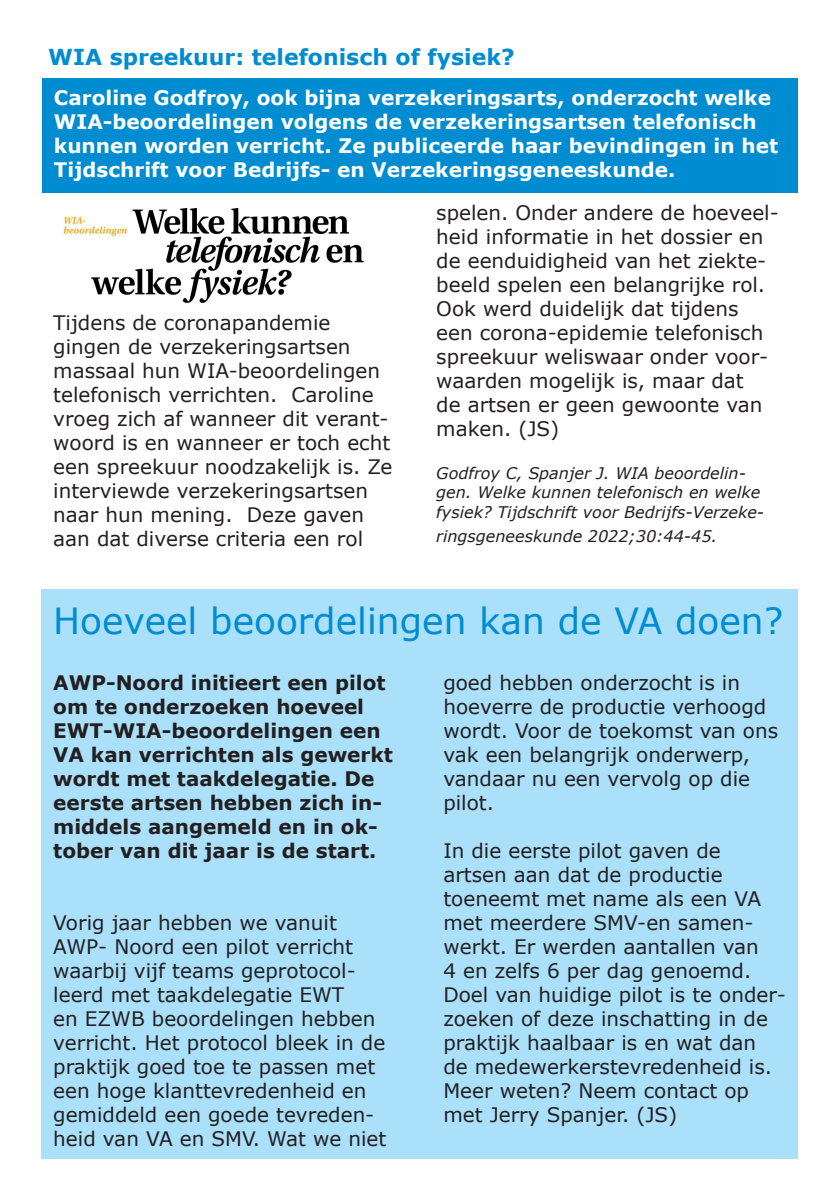
<style>
.page{position:relative;width:840px;height:1191px;background:#fff}
.page>*{position:absolute;margin:0;border:0;box-sizing:border-box;transform-origin:0 0}
.t1{font:36px "Verdana";color:#008cd0}
.t2{font:700 22px "Verdana";color:#008cd0}
.t3{font:20px/24px "Verdana";color:#231f20}
.t4{font:700 20px/24px "Verdana";color:#fff}
.t5{font:700 20px/24px "Verdana";color:#231f20}
.t6{font:italic 16px/19.2px "Verdana";color:#231f20}
</style>
<div class="page">
<div style="left:42px;top:590px;width:755px;height:568px;background:#aae0f9"></div>
<img style="left:63px;top:208px;width:301px;height:95px">
<div style="left:43px;top:78px;width:754px;height:115px;background:#008cd0"></div>
<p class="t2" style="left:48px;top:43px;width:467px">WIA spreekuur: telefonisch of fysiek?</p>
<p class="t4" style="left:54px;top:86px;width:725px">Caroline Godfroy, ook bijna verzekeringsarts, onderzocht welke WIA-beoordelingen volgens de verzekeringsartsen telefonisch kunnen worden verricht. Ze publiceerde haar bevindingen in het Tijdschrift voor Bedrijfs- en Verzekeringsgeneeskunde.</p>
<p class="t3" style="left:53px;top:311px;width:340px">Tijdens de coronapandemie gingen de verzekeringsartsen massaal hun WIA-beoordelingen telefonisch verrichten. Caroline vroeg zich af wanneer dit verant&shy;woord is en wanneer er toch echt een spreekuur noodzakelijk is. Ze interviewde verzekeringsartsen naar hun mening. Deze gaven aan dat diverse criteria een rol</p>
<p class="t3" style="left:436px;top:201px;width:344px">spelen. Onder andere de hoeveel&shy;heid informatie in het dossier en de eenduidigheid van het ziekte&shy;beeld spelen een belangrijke rol.<br>Ook werd duidelijk dat tijdens een corona-epidemie telefonisch spreekuur weliswaar onder voor&shy;waarden mogelijk is, maar dat<br>de artsen er geen gewoonte van maken. (JS)</p>
<p class="t6" style="left:436px;top:464px;width:329px">Godfroy C, Spanjer J. WIA beoordelin&shy;gen. Welke kunnen telefonisch en welke fysiek? Tijdschrift voor Bedrijfs-Verzeke-</p>
<p class="t6" style="left:436px;top:526px;width:282px">ringsgeneeskunde 2022;30:44-45.</p>
<p class="t1" style="left:53px;top:598px;width:731px">Hoeveel beoordelingen kan de VA doen?</p>
<p class="t3" style="left:443px;top:671px;width:336px">goed hebben onderzocht is in hoeverre de productie verhoogd wordt. Voor de toekomst van ons vak een belangrijk onderwerp, vandaar nu een vervolg op die pilot.</p>
<p class="t3" style="left:443px;top:839px;width:344px">In die eerste pilot gaven de artsen aan dat de productie toeneemt met name als een VA met meerdere SMV-en samen&shy;werkt. Er werden aantallen van<br>4 en zelfs 6 per dag genoemd.<br>Doel van huidige pilot is te onder&shy;zoeken of deze inschatting in de praktijk haalbaar is en wat dan<br>de medewerkerstevredenheid is.<br>Meer weten? Neem contact op met Jerry Spanjer. (JS)</p>
<p class="t5" style="left:53px;top:671px;width:341px">AWP-Noord initieert een pilot om te onderzoeken hoeveel<br>EWT-WIA-beoordelingen een<br>VA kan verrichten als gewerkt wordt met taakdelegatie. De eerste artsen hebben zich in&shy;middels aangemeld en in ok&shy;tober van dit jaar is de start.</p>
<p class="t3" style="left:53px;top:911px;width:334px">Vorig jaar hebben we vanuit<br>AWP- Noord een pilot verricht waarbij vijf teams geprotocol&shy;leerd met taakdelegatie EWT<br>en EZWB beoordelingen hebben verricht. Het protocol bleek in de praktijk goed toe te passen met een hoge klanttevredenheid en gemiddeld een goede tevreden&shy;heid van VA en SMV. Wat we niet</p>
</div>
